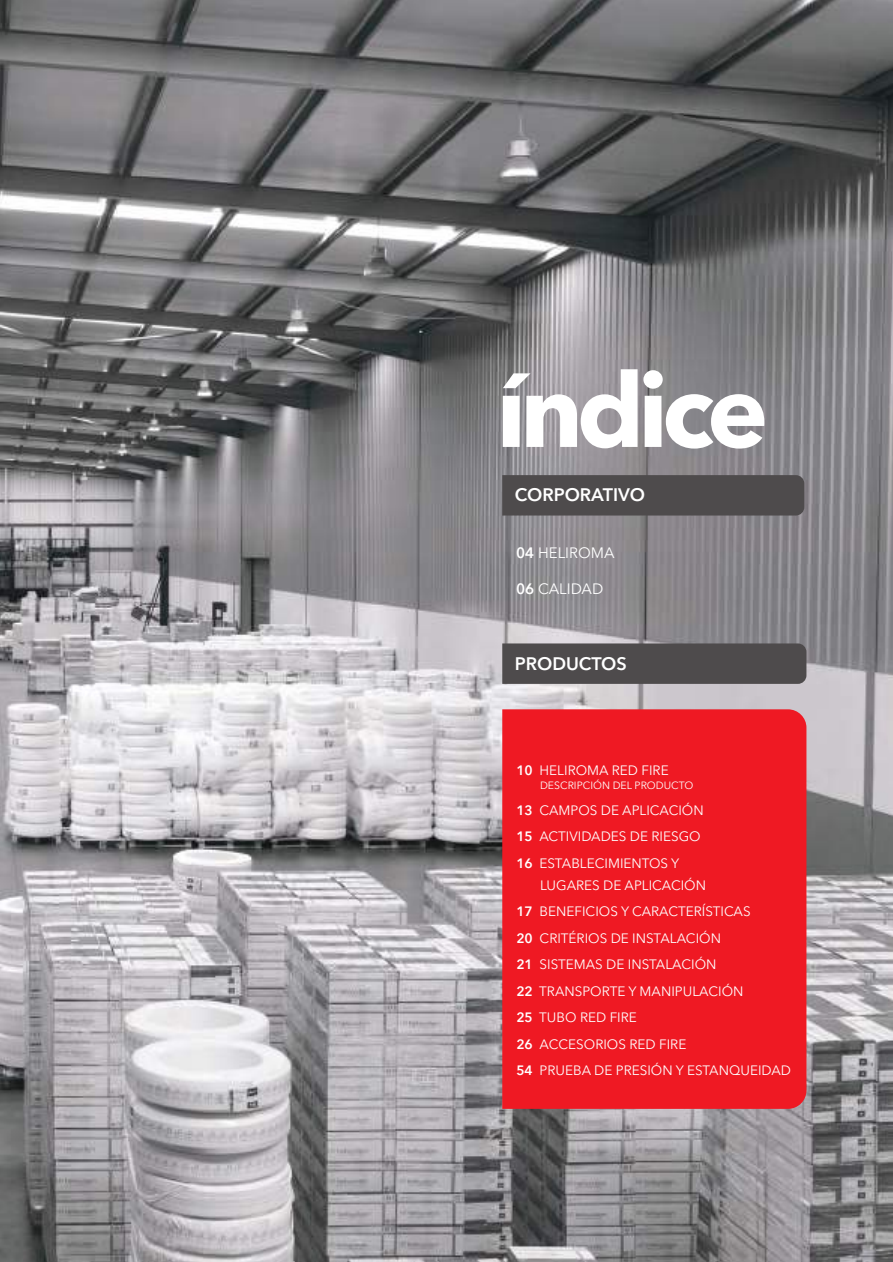
<style>
.page{position:relative;width:893px;height:1262px;background:#fff}
.page>*{position:absolute;margin:0;border:0;box-sizing:border-box;transform-origin:0 0}
.t1{font:700 102.75px "Avenir Next LT Pro";letter-spacing:-.065em;color:#fff}
.t2{font:600 18px "Avenir Next LT Pro";color:#fff}
.t3{font:15px "Avenir Next LT Pro";color:#fff}
.t4{font:13.5px/26.5px "Avenir Next LT Pro";color:#fff}
.t5{font:10.5px "Avenir Next LT Pro";color:#fff}
.s1{font-weight:600}
</style>
<div class="page">
<img style="left:0;top:0;width:893px;height:1262px">
<div style="left:502px;top:475px;width:302px;height:40px;background:#4e4b4c"></div>
<div style="left:502px;top:643px;width:304px;height:41px;background:#4e4b4c"></div>
<div style="left:502px;top:709px;width:304px;height:399px;background:#ef1923"></div>
<h1 class="t1" style="left:496px;top:348px;width:274px">índice</h1>
<h2 class="t2" style="left:514px;top:484px;width:132px">CORPORATIVO</h2>
<p class="t3" style="left:516px;top:543px;width:100px"><span class="s1">04</span> HELIROMA</p>
<p class="t3" style="left:516px;top:580px;width:89px"><span class="s1">06</span> CALIDAD</p>
<h2 class="t2" style="left:514px;top:653px;width:113px">PRODUCTOS</h2>
<p class="t4" style="left:516px;top:757px;width:154px"><span class="s1">10</span> HELIROMA RED FIRE</p>
<p class="t5" style="left:540px;top:778px;width:155px">DESCRIPCIÓN DEL PRODUCTO</p>
<p class="t4" style="left:516px;top:796px;width:189px"><span class="s1">13</span> CAMPOS DE APLICACIÓN<br><span class="s1">15</span> ACTIVIDADES DE RIESGO<br><span class="s1">16</span> ESTABLECIMIENTOS Y</p>
<p class="t4" style="left:516px;top:871px;width:276px;text-indent:24px">LUGARES DE APLICACIÓN<br><span class="s1">17</span> BENEFICIOS Y CARACTERÍSTICAS<br><span class="s1">20</span> CRITÉRIOS DE INSTALACIÓN<br><span class="s1">21</span> SISTEMAS DE INSTALACIÓN<br><span class="s1">22</span> TRANSPORTE Y MANIPULACIÓN<br><span class="s1">25</span> TUBO RED FIRE<br><span class="s1">26</span> ACCESORIOS RED FIRE<br><span class="s1">54</span> PRUEBA DE PRESIÓN Y ESTANQUEIDAD</p>
</div>
